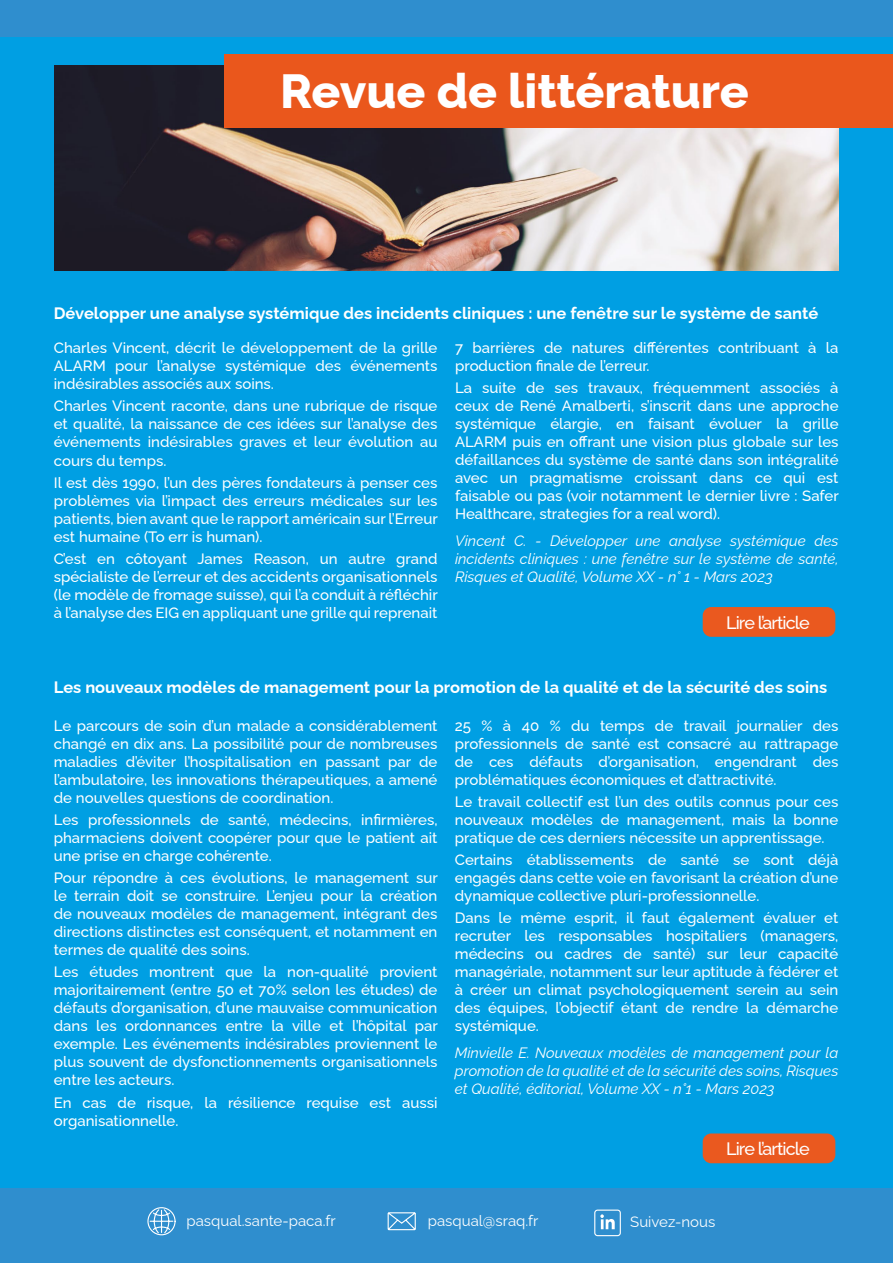
<style>
.page{position:relative;width:893px;height:1263px;background:#009fe3}
.page>*{position:absolute;margin:0;border:0;box-sizing:border-box;transform-origin:0 0}
.t1{font:800 48px "Raleway";color:#fff}
.t2{font:500 18px "Raleway";letter-spacing:-.05em;color:#fff}
.t3{font:700 16.5px "Raleway";color:#fff}
.t4{font:500 15px/18px "Raleway";color:#fff;text-align:justify}
.t5{font:italic 15px/18px "Raleway";color:#fff;text-align:justify}
.t6{font:15px "Raleway";color:#fff}
</style>
<div class="page">
<div style="left:0;top:0;width:893px;height:36px;background:#2f8ece"></div>
<img style="left:54px;top:66px;width:784px;height:204px">
<div style="left:225px;top:54px;width:668px;height:74px;background:#ea571c"></div>
<div style="left:703px;top:607px;width:132px;height:30px;background:#ea591f;border-radius:9px"></div>
<div style="left:703px;top:1133px;width:132px;height:30px;background:#ea591f;border-radius:9px"></div>
<div style="left:0;top:1188px;width:893px;height:75px;background:#2f8ece"></div>
<svg style="left:147px;top:1207px;width:29px;height:29px"></svg>
<svg style="left:387px;top:1212px;width:29px;height:19px"></svg>
<svg style="left:600px;top:1214px;width:15px;height:15px"></svg>
<div style="left:594px;top:1209px;width:27px;height:27px;border:1px solid #fff;border-radius:3px"></div>
<h1 class="t1" style="left:280px;top:53px;width:470px">Revue de littérature</h1>
<p class="t3" style="left:54px;top:300px;width:766px">Développer une analyse systémique des incidents cliniques : une fenêtre sur le système de santé</p>
<p class="t4" style="left:54px;top:337px;width:385px">Charles Vincent, décrit le développement de la grille ALARM pour l’analyse systémique des événements indésirables associés aux soins.</p>
<p class="t4" style="left:54px;top:395px;width:385px">Charles Vincent raconte, dans une rubrique de risque et qualité, la naissance de ces idées sur l’analyse des événements indésirables graves et leur évolution au cours du temps.</p>
<p class="t4" style="left:54px;top:472px;width:386px">Il est dès 1990, l’un des pères fondateurs à penser ces problèmes via l’impact des erreurs médicales sur les patients, bien avant que le rapport américain sur l’Erreur est humaine (To err is human).</p>
<p class="t4" style="left:54px;top:548px;width:386px">C’est en côtoyant James Reason, un autre grand spécialiste de l’erreur et des accidents organisationnels (le modèle de fromage suisse), qui l’a conduit à réfléchir à l’analyse des EIG en appliquant une grille qui reprenait</p>
<p class="t4" style="left:455px;top:337px;width:385px">7 barrières de natures différentes contribuant à la production finale de l’erreur.</p>
<p class="t4" style="left:455px;top:377px;width:385px">La suite de ses travaux, fréquemment associés à ceux de René Amalberti, s’inscrit dans une approche systémique élargie, en faisant évoluer la grille ALARM puis en offrant une vision plus globale sur les défaillances du système de santé dans son intégralité avec un pragmatisme croissant dans ce qui est faisable ou pas (voir notamment le dernier livre : Safer Healthcare, strategies for a real word).</p>
<p class="t5" style="left:455px;top:530px;width:385px">Vincent C. - Développer une analyse systémique des incidents cliniques : une fenêtre sur le système de santé, Risques et Qualité, Volume XX - n° 1 - Mars 2023</p>
<p class="t2" style="left:726px;top:608px;width:85px">Lire l’article</p>
<p class="t3" style="left:54px;top:674px;width:775px">Les nouveaux modèles de management pour la promotion de la qualité et de la sécurité des soins</p>
<p class="t4" style="left:54px;top:715px;width:385px">Le parcours de soin d’un malade a considérablement changé en dix ans. La possibilité pour de nombreuses maladies d’éviter l’hospitalisation en passant par de l’ambulatoire, les innovations thérapeutiques, a amené de nouvelles questions de coordination.</p>
<p class="t4" style="left:54px;top:809px;width:385px">Les professionnels de santé, médecins, infirmières, pharmaciens doivent coopérer pour que le patient ait une prise en charge cohérente.</p>
<p class="t4" style="left:54px;top:867px;width:386px">Pour répondre à ces évolutions, le management sur le terrain doit se construire. L’enjeu pour la création de nouveaux modèles de management, intégrant des directions distinctes est conséquent, et notamment en termes de qualité des soins.</p>
<p class="t4" style="left:54px;top:961px;width:386px">Les études montrent que la non-qualité provient majoritairement (entre 50 et 70% selon les études) de défauts d’organisation, d’une mauvaise communication dans les ordonnances entre la ville et l’hôpital par exemple. Les événements indésirables proviennent le plus souvent de dysfonctionnements organisationnels entre les acteurs.</p>
<p class="t4" style="left:54px;top:1092px;width:385px">En cas de risque, la résilience requise est aussi organisationnelle.</p>
<p class="t4" style="left:455px;top:715px;width:385px">25 % à 40 % du temps de travail journalier des professionnels de santé est consacré au rattrapage de ces défauts d’organisation, engendrant des problématiques économiques et d’attractivité.</p>
<p class="t4" style="left:455px;top:791px;width:385px">Le travail collectif est l’un des outils connus pour ces nouveaux modèles de management, mais la bonne pratique de ces derniers nécessite un apprentissage.</p>
<p class="t4" style="left:455px;top:849px;width:385px">Certains établissements de santé se sont déjà engagés dans cette voie en favorisant la création d’une dynamique collective pluri-professionnelle.</p>
<p class="t4" style="left:455px;top:907px;width:385px">Dans le même esprit, il faut également évaluer et recruter les responsables hospitaliers (managers, médecins ou cadres de santé) sur leur capacité managériale, notamment sur leur aptitude à fédérer et à créer un climat psychologiquement serein au sein des équipes, l’objectif étant de rendre la démarche systémique.</p>
<p class="t5" style="left:455px;top:1042px;width:385px">Minvielle E. Nouveaux modèles de management pour la promotion de la qualité et de la sécurité des soins, Risques et Qualité, éditorial, Volume XX - n°1 - Mars 2023</p>
<p class="t2" style="left:726px;top:1134px;width:85px">Lire l’article</p>
<p class="t6" style="left:186px;top:1209px;width:151px">pasqual.sante-paca.fr</p>
<p class="t6" style="left:428px;top:1209px;width:112px">pasqual@sraq.fr</p>
<p class="t6" style="left:630px;top:1210px;width:87px">Suivez-nous</p>
</div>
